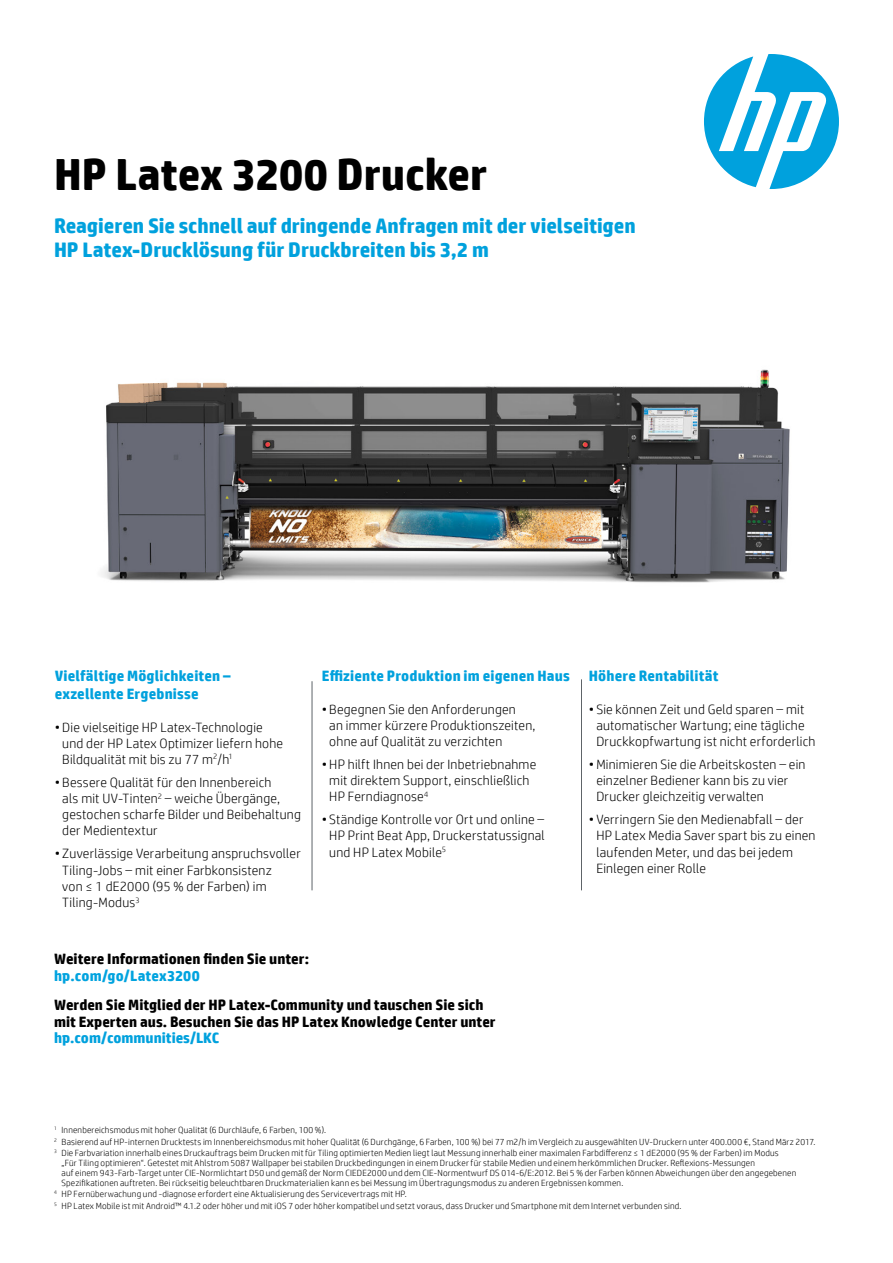
<style>
.page{position:relative;width:893px;height:1263px;background:#fff}
.page>*{position:absolute;margin:0;border:0;box-sizing:border-box;transform-origin:0 0}
.t1{font:700 45px "HP Simplified";letter-spacing:-.005em;color:#000}
.t2{font:700 21px/24px "HP Simplified";letter-spacing:-.005em;color:#00a1dd}
.t3{font:700 15px/16.5px "HP Simplified";color:#000}
.t4{font:700 15px/18px "HP Simplified";letter-spacing:.01em;color:#00a1dd}
.t5{font:700 15px "HP Simplified";letter-spacing:.01em;color:#00a3df}
.t6{font:300 13.5px/16.2px "HP Simplified";letter-spacing:.015em;color:#000}
.t7{font:300 9px/11.7px "HP Simplified";letter-spacing:.02em;color:#000}
</style>
<div class="page">
<svg style="left:704px;top:54px;width:135px;height:135px"></svg>
<hr style="left:312px;top:681px;width:1px;height:209px;background:#5e6468">
<hr style="left:581px;top:679px;width:1px;height:211px;background:#5e6468">
<img style="left:101px;top:369px;width:689px;height:214px">
<h1 class="t1" style="left:54px;top:147px;width:435px">HP Latex 3200 Drucker</h1>
<h2 class="t2" style="left:54px;top:213px;width:583px">Reagieren Sie schnell auf dringende Anfragen mit der vielseitigen<br>HP Latex-Drucklösung für Druckbreiten bis 3,2 m</h2>
<h3 class="t4" style="left:55px;top:667px;width:177px">Vielfältige Möglichkeiten – exzellente Ergebnisse</h3>
<h3 class="t6" style="left:62px;top:718px;width:222px;text-indent:-8px">• Die vielseitige HP Latex-Technologie und der HP Latex Optimizer liefern hohe<br>Bildqualität mit bis zu 77 m<sup>2</sup>/h<sup>1</sup></h3>
<h3 class="t6" style="left:62px;top:774px;width:240px;text-indent:-8px">• Bessere Qualität für den Innenbereich<br>als mit UV-Tinten<sup>2</sup> – weiche Übergänge, gestochen scharfe Bilder und Beibehaltung der Medientextur</h3>
<h3 class="t6" style="left:62px;top:845px;width:240px;text-indent:-8px">• Zuverlässige Verarbeitung anspruchsvoller Tiling-Jobs – mit einer Farbkonsistenz<br>von ≤ 1 dE2000 (95 % der Farben) im Tiling-Modus<sup>3</sup></h3>
<h3 class="t4" style="left:322px;top:667px;width:250px">Effiziente Produktion im eigenen Haus</h3>
<h3 class="t6" style="left:329px;top:700px;width:208px;text-indent:-8px">• Begegnen Sie den Anforderungen<br>an immer kürzere Produktionszeiten, ohne auf Qualität zu verzichten</h3>
<h3 class="t6" style="left:329px;top:756px;width:208px;text-indent:-8px">• HP hilft Ihnen bei der Inbetriebnahme mit direktem Support, einschließlich<br>HP Ferndiagnose<sup>4</sup></h3>
<h3 class="t6" style="left:329px;top:811px;width:217px;text-align:justify;text-indent:-8px">• Ständige Kontrolle vor Ort und online – HP Print Beat App, Druckerstatussignal und HP Latex Mobile<sup>5</sup></h3>
<h3 class="t3" style="left:54px;top:951px;width:257px">Weitere Informationen finden Sie unter:</h3>
<h3 class="t5" style="left:54px;top:967px;width:147px">hp.com/go/Latex3200</h3>
<h3 class="t3" style="left:54px;top:997px;width:443px">Werden Sie Mitglied der HP Latex-Community und tauschen Sie sich mit Experten aus. Besuchen Sie das HP Latex Knowledge Center unter</h3>
<h3 class="t4" style="left:54px;top:1029px;width:167px">hp.com/communities/LKC</h3>
<h3 class="t4" style="left:589px;top:667px;width:131px">Höhere Rentabilität</h3>
<h3 class="t6" style="left:596px;top:700px;width:221px;text-indent:-8px">• Sie können Zeit und Geld sparen – mit automatischer Wartung; eine tägliche<br>Druckkopfwartung ist nicht erforderlich</h3>
<h3 class="t6" style="left:596px;top:756px;width:211px;text-indent:-8px">•Minimieren Sie die Arbeitskosten – ein einzelner Bediener kann bis zu vier<br>Drucker gleichzeitig verwalten</h3>
<h3 class="t6" style="left:596px;top:811px;width:221px;text-indent:-8px">• Verringern Sie den Medienabfall – der HP Latex Media Saver spart bis zu einen laufenden Meter, und das bei jedem Einlegen einer Rolle</h3>
<p class="t7" style="left:54px;top:1124px;width:763px"><sup>1</sup> Innenbereichsmodus mit hoher Qualität (6 Durchläufe, 6 Farben, 100 %).<br><sup>2</sup> Basierend auf HP-internen Drucktests im Innenbereichsmodus mit hoher Qualität (6 Durchgänge, 6 Farben, 100 %) bei 77 m2/h im Vergleich zu ausgewählten UV-Druckern unter 400.000 €, Stand März 2017.<br><sup>3</sup> Die Farbvariation innerhalb eines Druckauftrags beim Drucken mit für Tiling optimierten Medien liegt laut Messung innerhalb einer maximalen Farbdifferenz ≤ 1 dE2000 (95 % der Farben) im Modus</p>
<p class="t7" style="left:62px;top:1158px;width:736px;line-height:9.8px">„Für Tiling optimieren“. Getestet mit Ahlstrom 5087 Wallpaper bei stabilen Druckbedingungen in einem Drucker für stabile Medien und einem herkömmlichen Drucker. Reflexions-Messungen<br>auf einem 943-Farb-Target unter CIE-Normlichtart D50 und gemäß der Norm CIEDE2000 und dem CIE-Normentwurf DS 014-6/E:2012. Bei 5 % der Farben können Abweichungen über den angegebenen<br>Spezifikationen auftreten. Bei rückseitig beleuchtbaren Druckmaterialien kann es bei Messung im Übertragungsmodus zu anderen Ergebnissen kommen.</p>
<p class="t7" style="left:54px;top:1188px;width:629px"><sup>4</sup> HP Fernüberwachung und ‑diagnose erfordert eine Aktualisierung des Servicevertrags mit HP.<br><sup>5</sup> HP Latex Mobile ist mit Android™ 4.1.2 oder höher und mit iOS 7 oder höher kompatibel und setzt voraus, dass Drucker und Smartphone mit dem Internet verbunden sind.</p>
</div>
